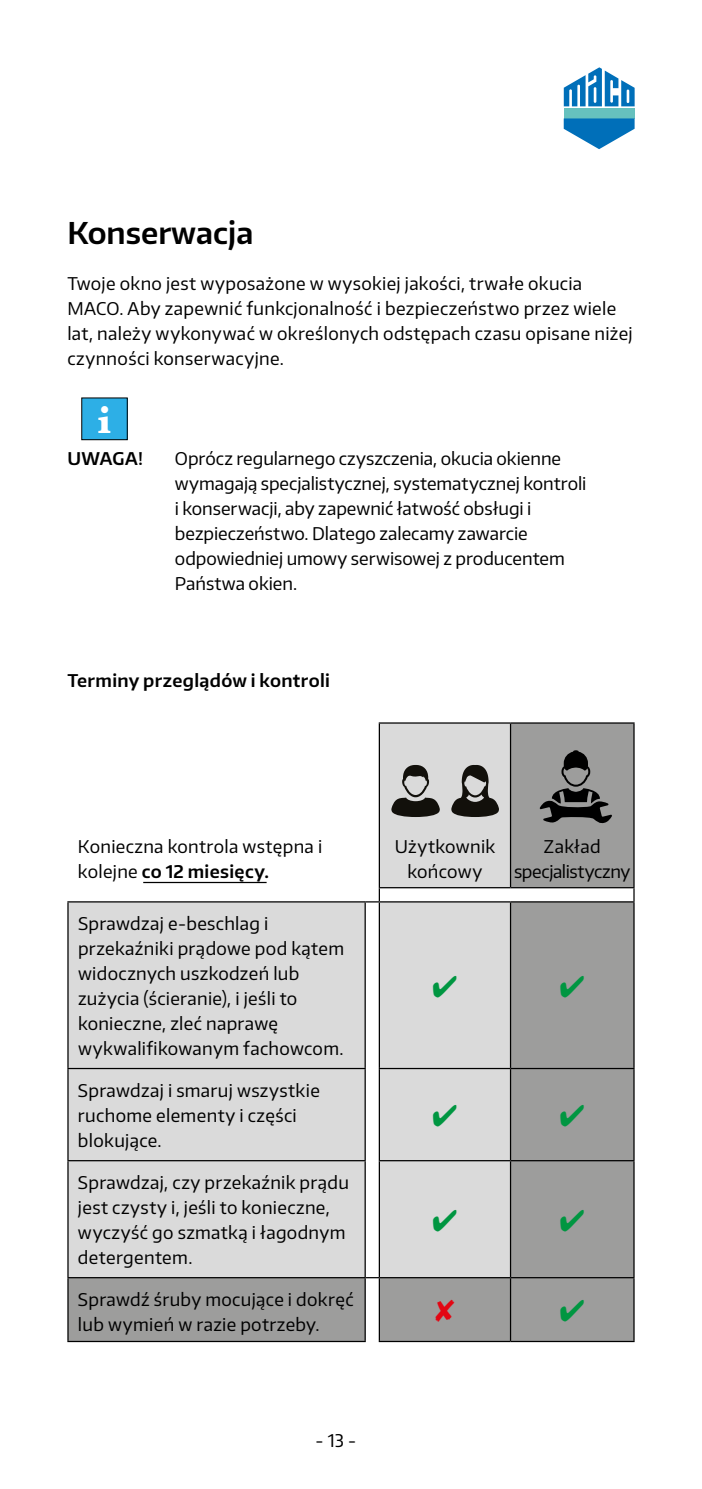
<style>
.page{position:relative;width:702px;height:1489px;background:#fff}
.page>*{position:absolute;margin:0;border:0;box-sizing:border-box;transform-origin:0 0}
.t1{font:700 40px "Baskerville";color:#fff}
.t2{font:600 30px "Encode Sans Normal";color:#000}
.t3{font:17.5px/25px "Encode Sans Normal";letter-spacing:.015em;color:#000}
.t4{font:600 17.5px "Encode Sans Normal";letter-spacing:.02em;color:#000}
.t5{font:17.5px/25px "Encode Sans Normal";letter-spacing:-.02em;color:#000;text-align:center}
.s1{font-weight:600}
</style>
<div class="page">
<div style="left:563px;top:108px;width:71px;height:10px;background:#66c1be"></div>
<svg style="left:563px;top:118px;width:71px;height:31px"></svg>
<svg style="left:563px;top:67px;width:71px;height:39px"></svg>
<div style="left:82px;top:398px;width:45px;height:41px;background:#2dafe6"></div>
<svg style="left:69px;top:723px;width:564px;height:618px;fill:#dadada"></svg>
<hr style="left:379px;top:722px;width:131px;height:1px;background:#000">
<hr style="left:379px;top:723px;width:1px;height:164px;background:#000">
<hr style="left:510px;top:722px;width:124px;height:1px;background:#000">
<hr style="left:510px;top:723px;width:1px;height:164px;background:#000">
<hr style="left:633px;top:723px;width:1px;height:164px;background:#000">
<hr style="left:379px;top:887px;width:131px;height:1px;background:#000">
<hr style="left:510px;top:887px;width:124px;height:1px;background:#000">
<svg style="left:633px;top:888px;width:1px;height:13px"></svg>
<hr style="left:67px;top:901px;width:298px;height:1px;background:#000">
<hr style="left:67px;top:902px;width:2px;height:165px;background:#000">
<svg style="left:365px;top:888px;width:15px;height:14px"></svg>
<hr style="left:364px;top:902px;width:2px;height:165px;background:#000">
<hr style="left:379px;top:901px;width:131px;height:1px;background:#000">
<hr style="left:379px;top:902px;width:1px;height:165px;background:#000">
<hr style="left:510px;top:901px;width:124px;height:1px;background:#000">
<hr style="left:510px;top:902px;width:1px;height:165px;background:#000">
<hr style="left:633px;top:902px;width:1px;height:165px;background:#000">
<hr style="left:67px;top:1067px;width:299px;height:2px;background:#000">
<hr style="left:67px;top:1069px;width:2px;height:90px;background:#000">
<hr style="left:364px;top:1069px;width:2px;height:90px;background:#000">
<hr style="left:379px;top:1067px;width:131px;height:2px;background:#000">
<hr style="left:379px;top:1069px;width:1px;height:90px;background:#000">
<hr style="left:510px;top:1067px;width:124px;height:2px;background:#000">
<hr style="left:510px;top:1069px;width:1px;height:90px;background:#000">
<hr style="left:633px;top:1069px;width:1px;height:90px;background:#000">
<hr style="left:67px;top:1159px;width:299px;height:2px;background:#000">
<hr style="left:67px;top:1161px;width:2px;height:115px;background:#000">
<hr style="left:364px;top:1161px;width:2px;height:115px;background:#000">
<hr style="left:379px;top:1159px;width:131px;height:2px;background:#000">
<hr style="left:379px;top:1161px;width:1px;height:115px;background:#000">
<hr style="left:510px;top:1159px;width:124px;height:2px;background:#000">
<hr style="left:510px;top:1161px;width:1px;height:115px;background:#000">
<hr style="left:633px;top:1161px;width:1px;height:115px;background:#000">
<hr style="left:67px;top:1276px;width:298px;height:2px;background:#000">
<hr style="left:67px;top:1278px;width:2px;height:62px;background:#000">
<hr style="left:364px;top:1278px;width:2px;height:62px;background:#000">
<hr style="left:379px;top:1276px;width:131px;height:2px;background:#000">
<hr style="left:379px;top:1278px;width:1px;height:62px;background:#000">
<hr style="left:510px;top:1276px;width:124px;height:2px;background:#000">
<hr style="left:510px;top:1278px;width:1px;height:62px;background:#000">
<hr style="left:633px;top:1278px;width:1px;height:62px;background:#000">
<hr style="left:67px;top:1340px;width:299px;height:1px;background:#000">
<hr style="left:379px;top:1340px;width:131px;height:1px;background:#000">
<hr style="left:510px;top:1340px;width:124px;height:1px;background:#000">
<svg style="left:365px;top:1276px;width:14px;height:2px"></svg>
<svg style="left:451px;top:765px;width:48px;height:52px;background:#767573"></svg>
<svg style="left:391px;top:765px;width:49px;height:52px;background:#838280"></svg>
<svg style="left:539px;top:750px;width:73px;height:74px;background:#6a6a69"></svg>
<hr style="left:143px;top:881px;width:123px;height:2px;background:#000">
<svg style="left:433px;top:975px;width:23px;height:21px"></svg>
<svg style="left:560px;top:975px;width:24px;height:21px"></svg>
<svg style="left:433px;top:1104px;width:23px;height:22px"></svg>
<svg style="left:560px;top:1104px;width:24px;height:22px"></svg>
<svg style="left:433px;top:1208px;width:23px;height:22px"></svg>
<svg style="left:560px;top:1208px;width:24px;height:22px"></svg>
<svg style="left:435px;top:1299px;width:19px;height:22px"></svg>
<svg style="left:560px;top:1299px;width:24px;height:22px"></svg>
<h2 class="t2" style="left:67px;top:213px;width:187px">Konserwacja</h2>
<p class="t3" style="left:67px;top:270px;width:567px">Twoje okno jest wyposażone w wysokiej jakości, trwałe okucia MACO. Aby zapewnić funkcjonalność i bezpieczeństwo przez wiele lat, należy wykonywać w określonych odstępach czasu opisane niżej czynności konserwacyjne.</p>
<h1 class="t1" style="left:98px;top:392px;width:15px">i</h1>
<p class="t4" style="left:67px;top:447px;width:77px">UWAGA!</p>
<p class="t3" style="left:175px;top:445px;width:413px">Oprócz regularnego czyszczenia, okucia okienne wymagają specjalistycznej, systematycznej kontroli i konserwacji, aby zapewnić łatwość obsługi i bezpieczeństwo. Dlatego zalecamy zawarcie odpowiedniej umowy serwisowej z producentem Państwa okien.</p>
<p class="t4" style="left:67px;top:669px;width:264px">Terminy przeglądów i kontroli</p>
<p class="t3" style="left:78px;top:833px;width:246px">Konieczna kontrola wstępna i kolejne <span class="s1">co 12 miesięcy.</span></p>
<p class="t3" style="left:394px;top:833px;width:102px;text-align:center">Użytkownik końcowy</p>
<p class="t5" style="left:514px;top:833px;width:118px">Zakład specjalistyczny</p>
<p class="t3" style="left:78px;top:910px;width:268px">Sprawdzaj e-beschlag i przekaźniki prądowe pod kątem widocznych uszkodzeń lub zużycia (ścieranie), i jeśli to konieczne, zleć naprawę wykwalifikowanym fachowcom.</p>
<p class="t3" style="left:78px;top:1076px;width:243px">Sprawdzaj i smaruj wszystkie ruchome elementy i części blokujące.</p>
<p class="t3" style="left:78px;top:1169px;width:272px">Sprawdzaj, czy przekaźnik prądu jest czysty i, jeśli to konieczne, wyczyść go szmatką i łagodnym detergentem.</p>
<p class="t3" style="left:78px;top:1285px;width:277px">Sprawdź śruby mocujące i dokręć lub wymień w razie potrzeby.</p>
<p class="t3" style="left:315px;top:1426px;width:42px">- 13 -</p>
</div>
